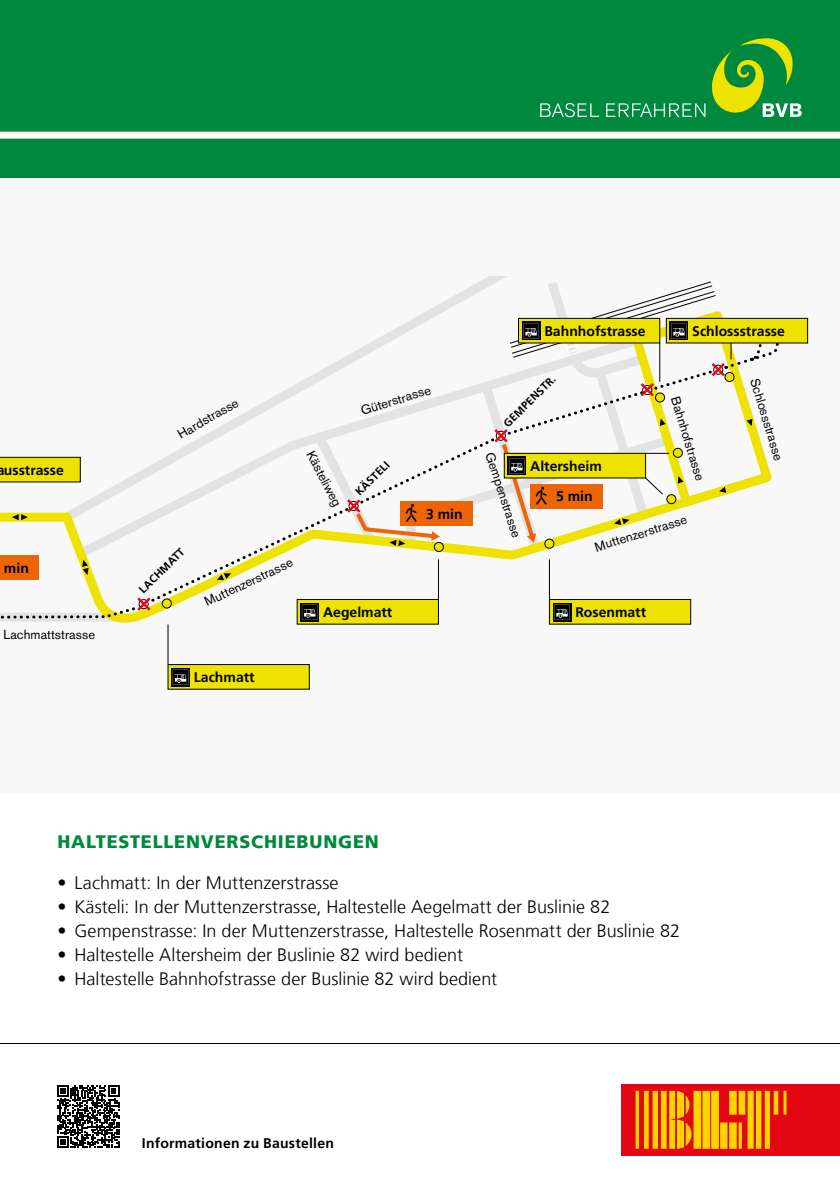
<style>
.page{position:relative;width:840px;height:1191px;background:#fff}
.page>*{position:absolute;margin:0;border:0;box-sizing:border-box;transform-origin:0 0}
.t1{font:300 18px "Frutiger LT";letter-spacing:.005em;color:#000}
.t2{font:900 18px "Frutiger LT";letter-spacing:.045em;color:#00893e}
.t3{font:700 14px "Frutiger LT Std";color:#000}
.t4{font:700 14px "Frutiger LT Std";letter-spacing:.02em;color:#000}
.t5{font:13px "Akzidenz Grotesk Pro";letter-spacing:.005em;color:#020203}
.t6{font:700 11px "Frutiger LT Std";color:#000}
</style>
<div class="page">
<div style="left:0;top:177px;width:839px;height:617px;background:#f8f8f8"></div>
<div style="left:0;top:0;width:839px;height:177px;background:#00893e"></div>
<svg style="left:540px;top:103px;width:165px;height:14px"></svg>
<svg style="left:712px;top:38px;width:89px;height:79px"></svg>
<div style="left:0;top:132px;width:839px;height:7px;background:#fff"></div>
<hr style="left:167px;top:624px;width:1px;height:40px;background:#000">
<div style="left:168px;top:664px;width:141px;height:25px;background:#eee300"></div>
<svg style="left:171px;top:668px;width:19px;height:18px"></svg>
<svg style="left:173px;top:669px;width:15px;height:16px"></svg>
<div style="left:168px;top:664px;width:141px;height:25px;border:1px solid #000"></div>
<div style="left:666px;top:318px;width:141px;height:25px;background:#eee300"></div>
<div style="left:665px;top:318px;width:142px;height:25px;border:1px solid #000"></div>
<svg style="left:0;top:276px;width:777px;height:350px"></svg>
<svg style="left:57px;top:1085px;width:62px;height:62px"></svg>
<hr style="left:0;top:1043px;width:839px;height:1px;background:#000">
<div style="left:621px;top:1084px;width:218px;height:71px;background:#e30613"></div>
<svg style="left:635px;top:1090px;width:151px;height:58px"></svg>
<p class="t3" style="left:4px;top:462px;width:61px">usstrasse</p>
<p class="t3" style="left:4px;top:560px;width:26px">min</p>
<p class="t5" style="left:3px;top:626px;width:93px">Lachmattstrasse</p>
<p class="t3" style="left:544px;top:323px;width:103px">Bahnhofstrasse</p>
<p class="t3" style="left:692px;top:323px;width:94px">Schlossstrasse</p>
<p class="t5" style="left:174px;top:428px;width:69px;rotate:-30deg">Hardstrasse</p>
<p class="t6" style="left:136px;top:587px;width:61px;rotate:-45deg">LACHMATT</p>
<p class="t5" style="left:202px;top:594px;width:97px;rotate:-25deg">Muttenzerstrasse</p>
<p class="t6" style="left:500px;top:421px;width:70px;rotate:-45deg">GEMPENSTR.</p>
<p class="t5" style="left:358px;top:402px;width:74px;rotate:-17deg">Güterstrasse</p>
<p class="t5" style="left:683px;top:394px;width:88px;rotate:73deg">Bahnhofstrasse</p>
<p class="t5" style="left:317px;top:448px;width:62px;rotate:62deg">Kästeliweg</p>
<p class="t5" style="left:497px;top:449px;width:90px;rotate:72deg">Gempenstrasse</p>
<p class="t3" style="left:530px;top:458px;width:73px">Altersheim</p>
<p class="t6" style="left:352px;top:489px;width:45px;rotate:-45deg">KÄSTELI</p>
<p class="t3" style="left:555px;top:488px;width:38px">5 min</p>
<p class="t3" style="left:426px;top:505px;width:38px">3 min</p>
<p class="t5" style="left:592px;top:539px;width:97px;rotate:-17deg">Muttenzerstrasse</p>
<p class="t3" style="left:323px;top:604px;width:71px">Aegelmatt</p>
<p class="t3" style="left:575px;top:604px;width:72px">Rosenmatt</p>
<p class="t5" style="left:762px;top:376px;width:87px;rotate:73deg">Schlossstrasse</p>
<p class="t3" style="left:194px;top:669px;width:62px">Lachmatt</p>
<p class="t2" style="left:57px;top:831px;width:323px">HALTESTELLENVERSCHIEBUNGEN</p>
<p class="t1" style="left:57px;top:873px;width:282px">• Lachmatt: In der Muttenzerstrasse</p>
<p class="t1" style="left:57px;top:897px;width:554px">• Kästeli: In der Muttenzerstrasse, Haltestelle Aegelmatt der Buslinie 82</p>
<p class="t1" style="left:57px;top:921px;width:623px">• Gempenstrasse: In der Muttenzerstrasse, Haltestelle Rosenmatt der Buslinie 82</p>
<p class="t1" style="left:57px;top:945px;width:407px">• Haltestelle Altersheim der Buslinie 82 wird bedient</p>
<p class="t1" style="left:57px;top:969px;width:441px">• Haltestelle Bahnhofstrasse der Buslinie 82 wird bedient</p>
<p class="t4" style="left:142px;top:1135px;width:193px">Informationen zu Baustellen</p>
</div>
